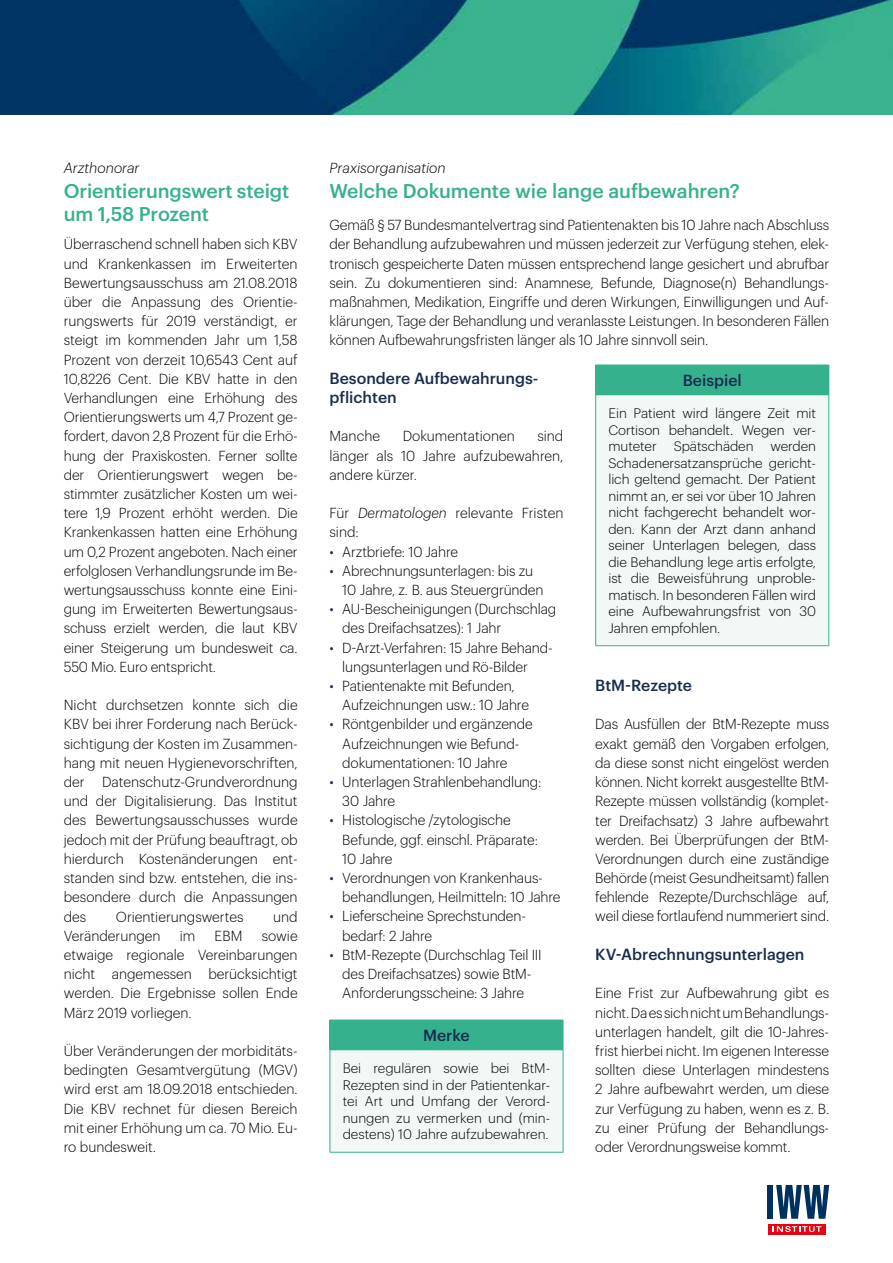
<style>
.page{position:relative;width:893px;height:1263px;background:#fff}
.page>*{position:absolute;margin:0;border:0;box-sizing:border-box;transform-origin:0 0}
.t1{font:500 19.5px/22.5px "Graphik";letter-spacing:-.005em;color:#36b18e}
.t2{font:500 15.75px/19.2px "Graphik";color:#192c50}
.t3{font:300 14.25px/19.2px "Graphik";letter-spacing:-.01em;color:#000}
.t4{font:italic 300 14.25px "Graphik";color:#000}
.t5{font:300 13.5px/16.5px "Graphik";letter-spacing:-.005em;color:#000;text-align:justify}
.s1{font-style:italic}
.s2{color:#192c50}
</style>
<div class="page">
<img style="left:0;top:0;width:893px;height:115px">
<div style="left:768px;top:1224px;width:57px;height:10px;background:#e30613"></div>
<svg style="left:773px;top:1226px;width:48px;height:6px"></svg>
<div style="left:768px;top:1185px;width:5px;height:34px;background:#00305d"></div>
<svg style="left:776px;top:1185px;width:53px;height:34px"></svg>
<div style="left:330px;top:1020px;width:233px;height:30px;background:#36b18e"></div>
<div style="left:330px;top:1050px;width:233px;height:102px;background:#f1f8f5"></div>
<svg style="left:563px;top:1020px;width:1px;height:29px"></svg>
<hr style="left:330px;top:1050px;width:1px;height:102px;background:#36b18e">
<hr style="left:563px;top:1050px;width:1px;height:102px;background:#36b18e">
<hr style="left:330px;top:1152px;width:233px;height:1px;background:#36b18e">
<div style="left:596px;top:365px;width:233px;height:30px;background:#36b18e"></div>
<div style="left:596px;top:395px;width:233px;height:251px;background:#f1f8f5"></div>
<svg style="left:595px;top:365px;width:1px;height:29px"></svg>
<hr style="left:595px;top:394px;width:234px;height:1px;background:#36b18e">
<hr style="left:595px;top:395px;width:1px;height:250px;background:#36b18e">
<hr style="left:828px;top:395px;width:1px;height:250px;background:#36b18e">
<hr style="left:595px;top:645px;width:234px;height:1px;background:#36b18e">
<p class="t4" style="left:64px;top:157px;width:77px">Arzthonorar</p>
<h1 class="t1" style="left:64px;top:178px;width:227px">Orientierungswert steigt um 1,58 Prozent</h1>
<p class="t3" style="left:64px;top:234px;width:235px;text-align:justify">Überraschend schnell haben sich KBV und Krankenkassen im Erweiterten Bewertungsausschuss am 21.08.2018 über die Anpassung des Orientie&shy;rungswerts für 2019 verständigt, er steigt im kommenden Jahr um 1,58<br>Prozent von derzeit 10,6543 Cent auf 10,8226 Cent. Die KBV hatte in den Verhandlungen eine Erhöhung des Orientierungswerts um 4,7 Prozent ge&shy;fordert, davon 2,8 Prozent für die Erhö&shy;hung der Praxiskosten. Ferner sollte der Orientierungswert wegen be&shy;stimmter zusätzlicher Kosten um wei&shy;tere 1,9 Prozent erhöht werden. Die Krankenkassen hatten eine Erhöhung um 0,2 Prozent angeboten. Nach einer erfolglosen Verhandlungsrunde im Be&shy;wertungsausschuss konnte eine Eini&shy;gung im Erweiterten Bewertungsaus&shy;schuss erzielt werden, die laut KBV einer Steigerung um bundesweit ca.<br>550 Mio. Euro entspricht.</p>
<p class="t3" style="left:64px;top:694px;width:235px;text-align:justify">Nicht durchsetzen konnte sich die KBV bei ihrer Forderung nach Berück&shy;sichtigung der Kosten im Zusammen&shy;hang mit neuen Hygienevorschriften, der Datenschutz-Grundverordnung und der Digitalisierung. Das Institut des Bewertungsausschusses wurde jedoch mit der Prüfung beauftragt, ob hierdurch Kostenänderungen ent&shy;standen sind bzw. entstehen, die ins&shy;besondere durch die Anpassungen des</p>
<p class="t3" style="left:116px;top:906px;width:129px">Orientierungswertes</p>
<p class="t3" style="left:273px;top:906px;width:26px">und</p>
<p class="t3" style="left:64px;top:925px;width:98px">Verä nderungen</p>
<p class="t3" style="left:180px;top:925px;width:17px">im</p>
<p class="t3" style="left:215px;top:925px;width:29px">EBM</p>
<p class="t3" style="left:64px;top:925px;width:235px;text-align:justify;text-indent:198px">sowie etwaige regionale Vereinbarungen nicht angemessen berücksichtigt werden. Die Ergebnisse sollen Ende März 2019 vorliegen.</p>
<p class="t3" style="left:64px;top:1040px;width:235px">Über Veränderungen der morbiditäts&shy;bedingten Gesamtvergütung (MGV) wird erst am 18.09.2018 entschieden.<br>Die KBV rechnet für diesen Bereich mit einer Erhöhung um ca. 70 Mio. Eu&shy;ro bundesweit.</p>
<p class="t4" style="left:330px;top:157px;width:118px">Praxisorganisation</p>
<h1 class="t1" style="left:330px;top:178px;width:412px">Welche Dokumente wie lange aufbewahren?</h1>
<p class="t3" style="left:330px;top:214px;width:501px">Gemäß § 57 Bundesmantelvertrag sind Patientenakten bis 10 Jahre nach Abschluss der Behandlung aufzubewahren und müssen jederzeit zur Verfügung stehen, elek&shy;tronisch gespeicherte Daten müssen entsprechend lange gesichert und abrufbar sein. Zu dokumentieren sind: Anamnese, Befunde, Diagnose(n) Behandlungs&shy;maßnahmen, Medikation, Eingriffe und deren Wirkungen, Einwilligungen und Auf&shy;klärungen, Tage der Behandlung und veranlasste Leistungen. In besonderen Fällen können Aufbewahrungsfristen länger als 10 Jahre sinnvoll sein.</p>
<p class="t2" style="left:330px;top:367px;width:210px">Besondere Aufbewahrungs&shy;pflichten</p>
<p class="t3" style="left:330px;top:426px;width:52px">Manche</p>
<p class="t3" style="left:403px;top:426px;width:114px">Dokumentationen</p>
<p class="t2" style="left:683px;top:370px;width:60px">Beispiel</p>
<p class="t5" style="left:608px;top:404px;width:209px">Ein Patient wird längere Zeit mit Cortison behandelt. Wegen ver&shy;muteter</p>
<p class="t3" style="left:330px;top:426px;width:235px;text-align:justify;text-indent:208px">sind länger als 10 Jahre aufzubewahren, andere kürzer.</p>
<p class="t3" style="left:330px;top:502px;width:235px">Für <span class="s1">Dermatologen</span> relevante Fristen sind:</p>
<p class="t3" style="left:330px;top:541px;width:130px"><span class="s2">•</span> Arztbriefe: 10 Jahre</p>
<p class="t3" style="left:342px;top:560px;width:203px;text-indent:-13px"><span class="s2">•</span> Abrechnungsunterlagen: bis zu<br>10 Jahre, z. B. aus Steuergründen</p>
<p class="t3" style="left:342px;top:598px;width:216px;text-indent:-13px"><span class="s2">•</span> AU-Bescheinigungen (Durchschlag des Dreifachsatzes): 1 Jahr</p>
<p class="t3" style="left:342px;top:637px;width:212px;text-indent:-13px"><span class="s2">•</span> D-Arzt-Verfahren: 15 Jahre Behand&shy;lungsunterlagen und Rö-Bilder</p>
<p class="t3" style="left:342px;top:675px;width:188px;text-indent:-13px"><span class="s2">•</span> Patientenakte mit Befunden,<br>Aufzeichnungen usw.: 10 Jahre</p>
<p class="t3" style="left:342px;top:714px;width:192px;text-indent:-13px"><span class="s2">•</span> Röntgenbilder und ergänzende<br>Aufzeichnungen wie Befund&shy;dokumentationen: 10 Jahre</p>
<p class="t3" style="left:342px;top:771px;width:201px;text-indent:-13px"><span class="s2">•</span> Unterlagen Strahlenbehandlung:<br>30 Jahre</p>
<p class="t3" style="left:342px;top:809px;width:197px;text-indent:-13px"><span class="s2">•</span> Histologische /zytologische<br>Befunde, ggf. einschl. Präparate:<br>10 Jahre</p>
<p class="t3" style="left:342px;top:867px;width:220px;text-indent:-13px"><span class="s2">•</span> Verordnungen von Krankenhaus&shy;behandlungen, Heilmitteln: 10 Jahre</p>
<p class="t3" style="left:342px;top:905px;width:183px;text-indent:-13px"><span class="s2">•</span> Lieferscheine Sprechstunden&shy;bedarf: 2 Jahre</p>
<p class="t3" style="left:330px;top:944px;width:214px;text-align:center"><span class="s2">•</span> BtM-Rezepte (Durchschlag Teil III des Dreifachsatzes) sowie BtM-<br>Anforderungsscheine: 3 Jahre</p>
<p class="t2" style="left:423px;top:1024px;width:48px">Merke</p>
<p class="t5" style="left:343px;top:1059px;width:209px">Bei regulären sowie bei BtM-Rezepten sind in der Patientenkar&shy;tei Art und Umfang der Verord&shy;nungen zu vermerken und (min&shy;destens) 10 Jahre aufzubewahren.</p>
<p class="t5" style="left:608px;top:437px;width:209px;text-indent:162px">werden Schadenersatzansprüche gericht&shy;lich geltend gemacht. Der Patient nimmt an, er sei vor über 10 Jahren nicht fachgerecht behandelt wor&shy;den. Kann der Arzt dann anhand seiner Unterlagen belegen, dass die Behandlung lege artis erfolgte, ist die Beweisführung unproble&shy;matisch. In besonderen Fällen wird eine Aufbewahrungsfrist von 30<br>Jahren empfohlen.</p>
<p class="t5" style="left:674px;top:437px;width:81px">Spätschäden</p>
<p class="t2" style="left:595px;top:674px;width:98px">BtM-Rezepte</p>
<p class="t3" style="left:595px;top:714px;width:235px;text-align:justify">Das Ausfüllen der BtM-Rezepte muss exakt gemäß den Vorgaben erfolgen, da diese sonst nicht eingelöst werden können. Nicht korrekt ausgestellte BtM-Rezepte müssen vollständig (komplet&shy;ter Dreifachsatz) 3 Jahre aufbewahrt werden. Bei Überprüfungen der BtM-Verordnungen durch eine zuständige Behörde (meist Gesundheitsamt) fallen fehlende Rezepte/Durchschläge auf, weil diese fortlaufend nummeriert sind.</p>
<p class="t2" style="left:595px;top:943px;width:211px">KV-Abrechnungsunterlagen</p>
<p class="t3" style="left:595px;top:982px;width:235px">Eine Frist zur Aufbewahrung gibt es nicht. Da es sich nicht um Behandlungs&shy;unterlagen handelt, gilt die 10-Jahres&shy;frist hierbei nicht. Im eigenen Interesse sollten diese Unterlagen mindestens 2 Jahre aufbewahrt werden, um diese zur Verfügung zu haben, wenn es z. B. zu einer Prüfung der Behandlungs&shy;oder Verordnungsweise kommt.</p>
</div>
